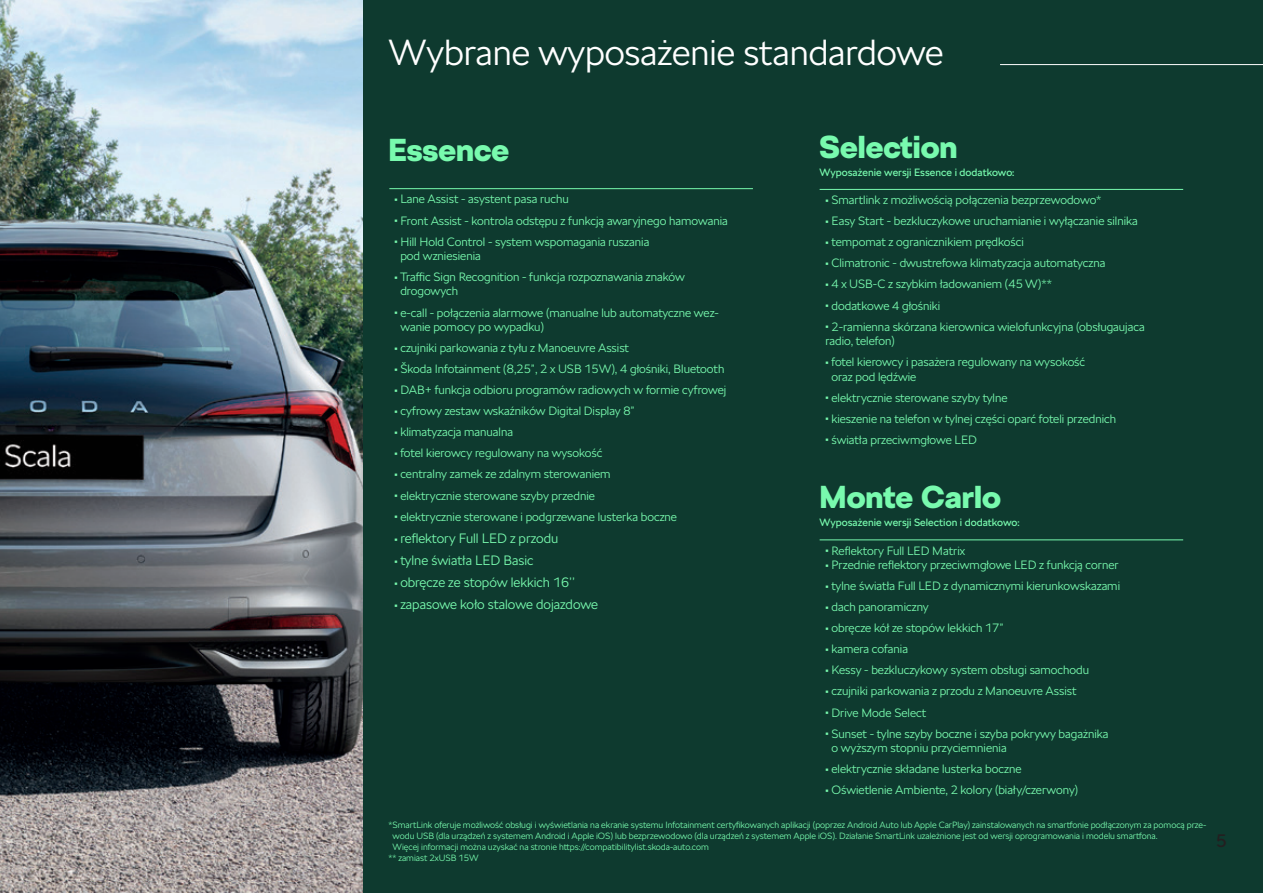
<style>
.page{position:relative;width:1263px;height:893px;background:#0e3a2f}
.page>*{position:absolute;margin:0;border:0;box-sizing:border-box;transform-origin:0 0}
._04_Subhead_17pt{font:300 36px "SKODA Next";color:#fff}
.t1{font:900 31.5px "SKODA Next";color:#78faae}
.t2{font:18px "SKODA Next";color:#231f20}
.t3{font:300 13.5px "SKODA Next";color:#78faae}
._04_Subhead_17pt-2{font:300 12px/14.4px "SKODA Next";color:#78faae}
.t4{font:10.5px "SKODA Next";color:#78faae}
.t5{font:300 9px/10.8px "SKODA Next";color:#78faae}
.s1{font-weight:700}
.s2{font-weight:700;font-size:12px}
</style>
<div class="page">
<img style="left:0;top:0;width:362px;height:893px">
<hr style="left:1000px;top:64px;width:263px;height:1px;background:#fff">
<hr style="left:389px;top:188px;width:364px;height:1px;background:#78faae">
<hr style="left:820px;top:189px;width:363px;height:1px;background:#78faae">
<hr style="left:820px;top:539px;width:363px;height:1px;background:#78faae">
<p class="_04_Subhead_17pt" style="left:388px;top:28px;width:557px">Wybrane wyposażenie standardowe</p>
<p class="t1" style="left:388px;top:129px;width:122px">Essence</p>
<p class="_04_Subhead_17pt-2" style="left:394px;top:192px;width:176px"><span class="s1">•</span> Lane Assist - asystent pasa ruchu</p>
<p class="_04_Subhead_17pt-2" style="left:394px;top:213px;width:335px"><span class="s1">•</span> Front Assist - kontrola odstępu z funkcją awaryjnego hamowania</p>
<p class="_04_Subhead_17pt-2" style="left:400px;top:234px;width:250px;text-indent:-6px"><span class="s1">•</span> Hill Hold Control - system wspomagania ruszania pod wzniesienia</p>
<p class="_04_Subhead_17pt-2" style="left:400px;top:270px;width:286px;text-indent:-6px"><span class="s1">•</span> Traffic Sign Recognition - funkcja rozpoznawania znaków drogowych</p>
<p class="_04_Subhead_17pt-2" style="left:400px;top:305px;width:320px;text-indent:-6px"><span class="s1">•</span> e-call - połączenia alarmowe (manualne lub automatyczne wez&shy;wanie pomocy po wypadku)</p>
<p class="_04_Subhead_17pt-2" style="left:394px;top:341px;width:236px"><span class="s1">•</span> czujniki parkowania z tyłu z Manoeuvre Assist</p>
<p class="_04_Subhead_17pt-2" style="left:394px;top:362px;width:331px"><span class="s1">•</span> Škoda Infotainment (8,25”, 2 x USB 15W), 4 głośniki, Bluetooth</p>
<p class="_04_Subhead_17pt-2" style="left:394px;top:383px;width:333px"><span class="s1">•</span> DAB+ funkcja odbioru programów radiowych w formie cyfrowej</p>
<p class="_04_Subhead_17pt-2" style="left:394px;top:404px;width:242px"><span class="s1">•</span> cyfrowy zestaw wskaźników Digital Display 8”</p>
<p class="_04_Subhead_17pt-2" style="left:394px;top:425px;width:120px"><span class="s1">•</span> klimatyzacja manualna</p>
<p class="_04_Subhead_17pt-2" style="left:394px;top:446px;width:209px"><span class="s1">•</span> fotel kierowcy regulowany na wysokość</p>
<p class="_04_Subhead_17pt-2" style="left:394px;top:467px;width:218px"><span class="s1">•</span> centralny zamek ze zdalnym sterowaniem</p>
<p class="_04_Subhead_17pt-2" style="left:394px;top:488px;width:202px"><span class="s1">•</span> elektrycznie sterowane szyby przednie</p>
<p class="_04_Subhead_17pt-2" style="left:394px;top:509px;width:284px"><span class="s1">•</span> elektrycznie sterowane i podgrzewane lusterka boczne</p>
<p class="t3" style="left:394px;top:529px;width:165px"><span class="s2">•</span> reflektory Full LED z przodu</p>
<p class="t3" style="left:394px;top:551px;width:140px"><span class="s2">•</span> tylne światła LED Basic</p>
<p class="t3" style="left:394px;top:573px;width:182px"><span class="s2">•</span> obręcze ze stopów lekkich 16’’</p>
<p class="t3" style="left:394px;top:596px;width:205px"><span class="s2">•</span> zapasowe koło stalowe dojazdowe</p>
<p class="t1" style="left:820px;top:125px;width:140px">Selection</p>
<p class="t4" style="left:820px;top:165px;width:196px">Wyposażenie wersji Essence i dodatkowo:</p>
<p class="_04_Subhead_17pt-2" style="left:826px;top:193px;width:277px"><span class="s1">•</span> Smartlink z możliwością połączenia bezprzewodowo*</p>
<p class="_04_Subhead_17pt-2" style="left:826px;top:214px;width:314px"><span class="s1">•</span> Easy Start - bezkluczykowe uruchamianie i wyłączanie silnika</p>
<p class="_04_Subhead_17pt-2" style="left:826px;top:235px;width:200px"><span class="s1">•</span> tempomat z ogranicznikiem prędkości</p>
<p class="_04_Subhead_17pt-2" style="left:826px;top:256px;width:281px"><span class="s1">•</span> Climatronic - dwustrefowa klimatyzacja automatyczna</p>
<p class="_04_Subhead_17pt-2" style="left:826px;top:277px;width:228px"><span class="s1">•</span> 4 x USB-C z szybkim ładowaniem (45 W)**</p>
<p class="_04_Subhead_17pt-2" style="left:826px;top:298px;width:116px"><span class="s1">•</span> dodatkowe 4 głośniki</p>
<p class="_04_Subhead_17pt-2" style="left:826px;top:319px;width:321px"><span class="s1">•</span> 2-ramienna skórzana kierownica wielofunkcyjna (obsługaujaca radio, telefon)</p>
<p class="_04_Subhead_17pt-2" style="left:831px;top:355px;width:255px;text-indent:-6px"><span class="s1">•</span> fotel kierowcy i pasażera regulowany na wysokość oraz pod lędźwie</p>
<p class="_04_Subhead_17pt-2" style="left:826px;top:390px;width:183px"><span class="s1">•</span> elektrycznie sterowane szyby tylne</p>
<p class="_04_Subhead_17pt-2" style="left:826px;top:411px;width:292px"><span class="s1">•</span> kieszenie na telefon w tylnej części oparć foteli przednich</p>
<p class="_04_Subhead_17pt-2" style="left:826px;top:432px;width:153px"><span class="s1">•</span> światła przeciwmgłowe LED</p>
<p class="t1" style="left:820px;top:476px;width:183px">Monte Carlo</p>
<p class="t4" style="left:820px;top:515px;width:202px">Wyposażenie wersji Selection i dodatkowo:</p>
<p class="_04_Subhead_17pt-2" style="left:826px;top:543px;width:141px"><span class="s1">•</span> Reflektory Full LED Matrix</p>
<p class="_04_Subhead_17pt-2" style="left:826px;top:558px;width:295px"><span class="s1">•</span> Przednie reflektory przeciwmgłowe LED z funkcją corner</p>
<p class="_04_Subhead_17pt-2" style="left:826px;top:579px;width:296px"><span class="s1">•</span> tylne światła Full LED z dynamicznymi kierunkowskazami</p>
<p class="_04_Subhead_17pt-2" style="left:826px;top:600px;width:105px"><span class="s1">•</span> dach panoramiczny</p>
<p class="_04_Subhead_17pt-2" style="left:826px;top:621px;width:179px"><span class="s1">•</span> obręcze kół ze stopów lekkich 17”</p>
<p class="_04_Subhead_17pt-2" style="left:826px;top:642px;width:84px"><span class="s1">•</span> kamera cofania</p>
<p class="_04_Subhead_17pt-2" style="left:826px;top:663px;width:265px"><span class="s1">•</span> Kessy - bezkluczykowy system obsługi samochodu</p>
<p class="_04_Subhead_17pt-2" style="left:826px;top:684px;width:252px"><span class="s1">•</span> czujniki parkowania z przodu z Manoeuvre Assist</p>
<p class="_04_Subhead_17pt-2" style="left:826px;top:705px;width:102px"><span class="s1">•</span> Drive Mode Select</p>
<p class="_04_Subhead_17pt-2" style="left:831px;top:726px;width:278px;text-indent:-6px"><span class="s1">•</span> Sunset - tylne szyby boczne i szyba pokrywy bagażnika o wyższym stopniu przyciemnienia</p>
<p class="_04_Subhead_17pt-2" style="left:826px;top:762px;width:197px"><span class="s1">•</span> elektrycznie składane lusterka boczne</p>
<p class="_04_Subhead_17pt-2" style="left:826px;top:783px;width:254px"><span class="s1">•</span> Oświetlenie Ambiente, 2 kolory (biały/czerwony)</p>
<p class="t5" style="left:393px;top:820px;width:815px;text-indent:-4px">*SmartLink oferuje możliwość obsługi i wyświetlania na ekranie systemu Infotainment certyfikowanych aplikacji (poprzez Android Auto lub Apple CarPlay) zainstalowanych na smartfonie podłączonym za pomocą prze&shy;wodu USB (dla urządzeń z systemem Android i Apple iOS) lub bezprzewodowo (dla urządzeń z systemem Apple iOS). Działanie SmartLink uzależnione jest od wersji oprogramowania i modelu smartfona.<br>Więcej informacji można uzyskać na stronie https://compatibilitylist.skoda-auto.com</p>
<p class="t5" style="left:388px;top:852px;width:92px">** zamiast 2xUSB 15W</p>
<h3 class="t2" style="left:1216px;top:829px;width:12px">5</h3>
</div>
